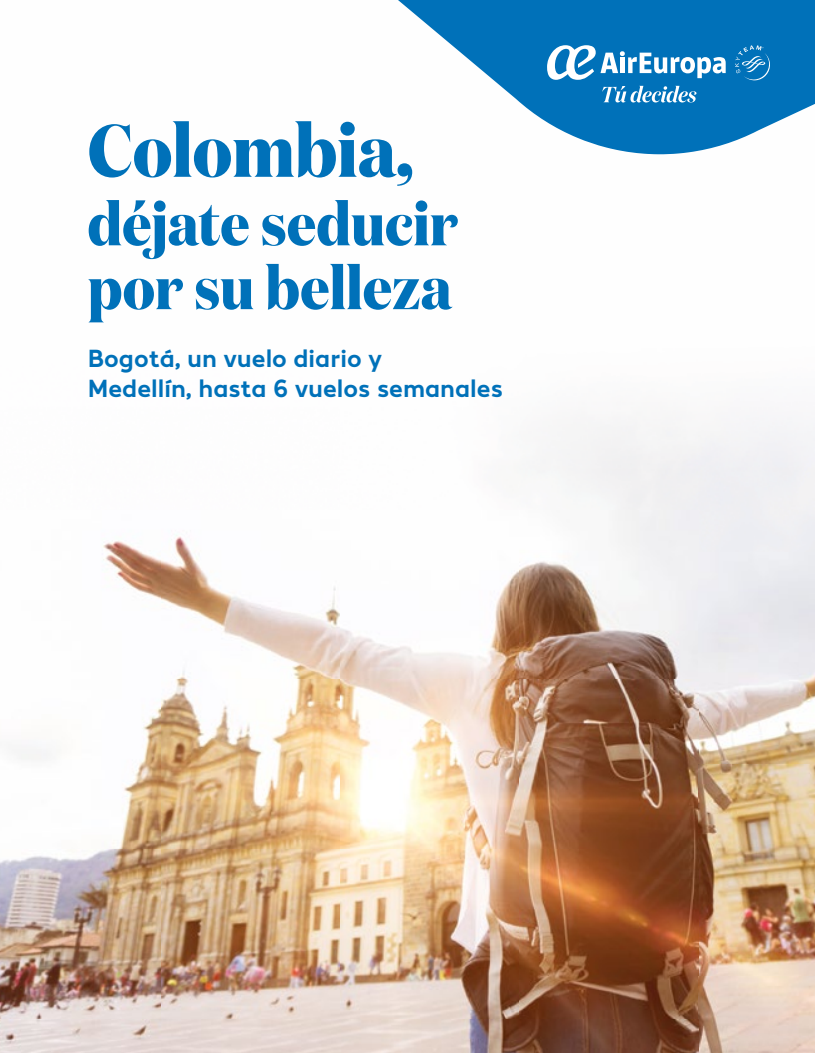
<style>
.page{position:relative;width:815px;height:1053px;background:#fff}
.page>*{position:absolute;margin:0;border:0;box-sizing:border-box;transform-origin:0 0}
.t1{font:700 74.12px "Domaine Display Narrow";color:#0071b9}
.t2{font:700 60.38px/63.9px "Domaine Display Narrow";color:#0071b9}
.t3{font:25.25px/30.2px "AE Radar Bold v 2.0";color:#0071b9}
</style>
<div class="page">
<img style="left:0;top:421px;width:815px;height:631px">
<svg style="left:398px;top:0;width:417px;height:154px;fill:#0071b9"></svg>
<svg style="left:735px;top:45px;width:35px;height:36px"></svg>
<svg style="left:547px;top:45px;width:179px;height:35px"></svg>
<svg style="left:602px;top:86px;width:94px;height:16px"></svg>
<h1 class="t1" style="left:88px;top:104px;width:328px">Colombia,</h1>
<h2 class="t2" style="left:88px;top:192px;width:372px">déjate seducir por su belleza</h2>
<p class="t3" style="left:88px;top:341px;width:417px">Bogotá, un vuelo diario y<br>Medellín, hasta 6 vuelos semanales</p>
</div>
